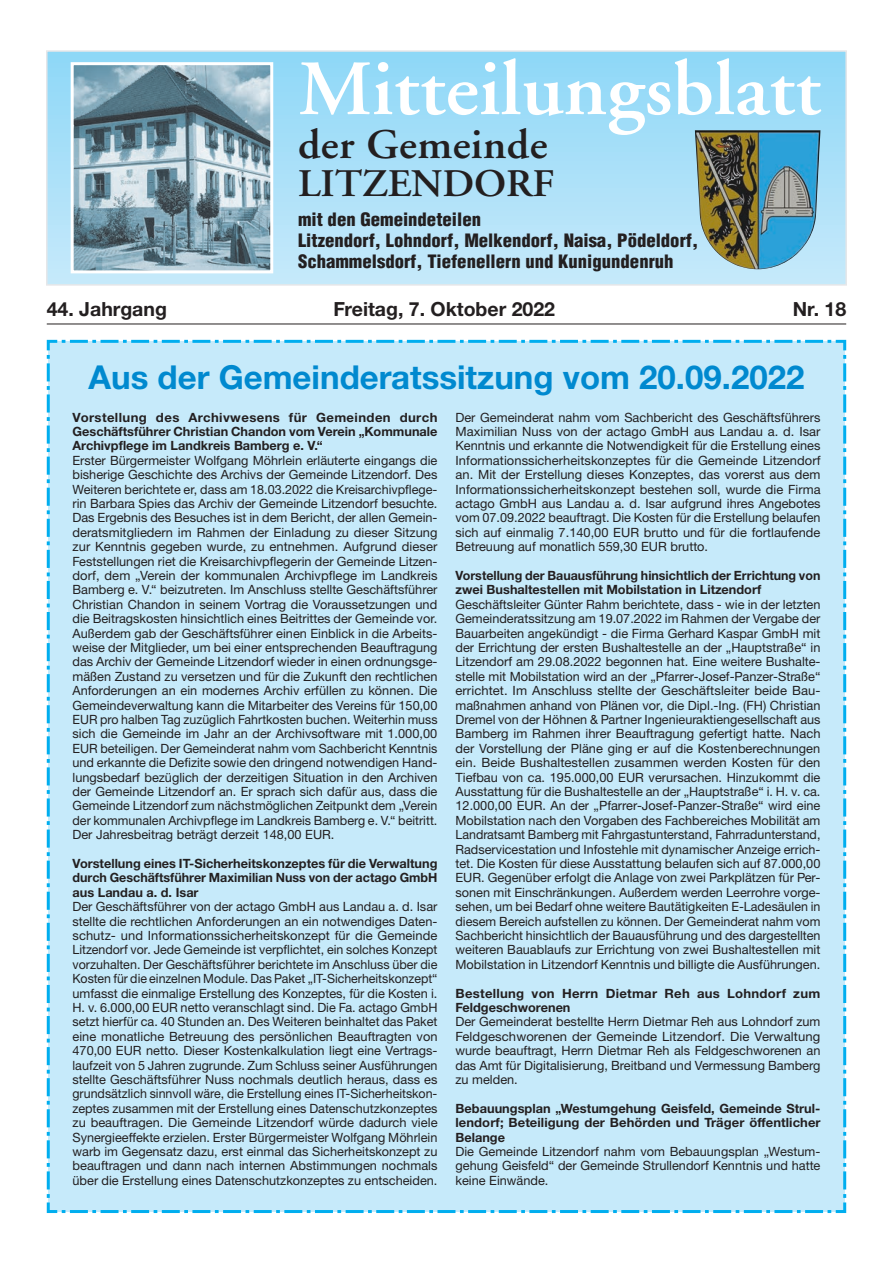
<style>
.page{position:relative;width:893px;height:1263px;background:#fff}
.page>*{position:absolute;margin:0;border:0;box-sizing:border-box;transform-origin:0 0}
.t1{font:600 78px "Adobe Garamond";color:#fff;scale:1.04 1}
.t2{font:600 42px "Adobe Garamond";letter-spacing:.01em;color:#231f20;scale:1.04 1}
.t3{font:600 39px "Adobe Garamond";letter-spacing:-.005em;color:#231f20;scale:1.04 1}
.t4{font:700 33px "Helvetica Neue LTW1 G";color:#0089cf}
.t5{font:700 19.5px "Helvetica Neue LTW1 G";color:#231f20}
.t6{font:900 condensed 18px/21px "Helvetica";color:#231f20;scale:1.04 1}
.t7{font:12.75px/14.4px "Helvetica Neue LTW1 G";color:#231f20;text-align:justify}
.t8{font:700 12.75px/14.4px "Helvetica Neue LTW1 G";color:#231f20;text-align:justify}
.t9{font:700 12.75px/14.4px "Helvetica Neue LTW1 G";letter-spacing:.02em;color:#231f20}
</style>
<div class="page">
<div style="left:46px;top:339px;width:801px;height:874px;background:#c6eafa"></div>
<div style="left:47px;top:51px;width:799px;height:234px;background:linear-gradient(to bottom,#8ed7f7,#c6e9fa)"></div>
<div style="left:46px;top:50px;width:801px;height:236px;border:2px solid #e6e7e9"></div>
<hr style="left:47px;top:324px;width:799px;height:1px;background:#231f20">
<img style="left:695px;top:130px;width:125px;height:139px">
<svg style="left:69px;top:61px;width:206px;height:214px;background:#88a3af"></svg>
<h1 class="t1" style="left:298px;top:46px;width:504px">Mitteilungsblatt</h1>
<h2 class="t2" style="left:298px;top:122px;width:241px">der Gemeinde</h2>
<h3 class="t3" style="left:298px;top:162px;width:248px">LITZENDORF</h3>
<h3 class="t6" style="left:298px;top:208px;width:386px">mit den Gemeindeteilen<br>Litzendorf, Lohndorf, Melkendorf, Naisa, Pödeldorf,<br>Schammelsdorf, Tiefenellern und Kunigundenruh</h3>
<h3 class="t5" style="left:47px;top:297px;width:122px">44. Jahrgang</h3>
<h3 class="t5" style="left:334px;top:297px;width:223px">Freitag, 7. Oktober 2022</h3>
<h3 class="t5" style="left:793px;top:297px;width:55px">Nr. 18</h3>
<h3 class="t4" style="left:89px;top:357px;width:717px">Aus der Gemeinderatssitzung vom 20.09.2022</h3>
<p class="t8" style="left:73px;top:410px;width:366px">Vorstellung des Archivwesens für Gemeinden durch Geschäftsführer Christian Chandon vom Verein „Kommunale Archivpflege im Landkreis Bamberg e. V.“</p>
<p class="t7" style="left:73px;top:453px;width:367px">Erster Bürgermeister Wolfgang Möhrlein erläuterte eingangs die bisherige Geschichte des Archivs der Gemeinde Litzendorf. Des Weiteren berichtete er, dass am 18.03.2022 die Kreisarchivpflege&shy;rin Barbara Spies das Archiv der Gemeinde Litzendorf besuchte.<br>Das Ergebnis des Besuches ist in dem Bericht, der allen Gemein&shy;deratsmitgliedern im Rahmen der Einladung zu dieser Sitzung zur Kenntnis gegeben wurde, zu entnehmen. Aufgrund dieser Feststellungen riet die Kreisarchivpflegerin der Gemeinde Litzen&shy;dorf, dem „Verein der kommunalen Archivpflege im Landkreis Bamberg e. V.“ beizutreten. Im Anschluss stellte Geschäftsführer Christian Chandon in seinem Vortrag die Voraussetzungen und die Beitragskosten hinsichtlich eines Beitrittes der Gemeinde vor.<br>Außerdem gab der Geschäftsführer einen Einblick in die Arbeits&shy;weise der Mitglieder, um bei einer entsprechenden Beauftragung das Archiv der Gemeinde Litzendorf wieder in einen ordnungsge&shy;mäßen Zustand zu versetzen und für die Zukunft den rechtlichen Anforderungen an ein modernes Archiv erfüllen zu können. Die Gemeindeverwaltung kann die Mitarbeiter des Vereins für 150,00<br>EUR pro halben Tag zuzüglich Fahrtkosten buchen. Weiterhin muss sich die Gemeinde im Jahr an der Archivsoftware mit 1.000,00<br>EUR beteiligen. Der Gemeinderat nahm vom Sachbericht Kenntnis und erkannte die Defizite sowie den dringend notwendigen Hand&shy;lungsbedarf bezüglich der derzeitigen Situation in den Archiven der Gemeinde Litzendorf an. Er sprach sich dafür aus, dass die Gemeinde Litzendorf zum nächstmöglichen Zeitpunkt dem „Verein der kommunalen Archivpflege im Landkreis Bamberg e. V.“ beitritt.<br>Der Jahresbeitrag beträgt derzeit 148,00 EUR.</p>
<p class="t8" style="left:73px;top:856px;width:366px">Vorstellung eines IT-Sicherheitskonzeptes für die Verwaltung durch Geschäftsführer Maximilian Nuss von der actago GmbH aus Landau a. d. Isar</p>
<p class="t7" style="left:73px;top:899px;width:367px">Der Geschäftsführer von der actago GmbH aus Landau a. d. Isar stellte die rechtlichen Anforderungen an ein notwendiges Daten&shy;schutz- und Informationssicherheitskonzept für die Gemeinde Litzendorf vor. Jede Gemeinde ist verpflichtet, ein solches Konzept vorzuhalten. Der Geschäftsführer berichtete im Anschluss über die Kosten für die einzelnen Module. Das Paket „IT-Sicherheitskonzept“ umfasst die einmalige Erstellung des Konzeptes, für die Kosten i.<br>H. v. 6.000,00 EUR netto veranschlagt sind. Die Fa. actago GmbH setzt hierfür ca. 40 Stunden an. Des Weiteren beinhaltet das Paket eine monatliche Betreuung des persönlichen Beauftragten von 470,00 EUR netto. Dieser Kostenkalkulation liegt eine Vertrags&shy;laufzeit von 5 Jahren zugrunde. Zum Schluss seiner Ausführungen stellte Geschäftsführer Nuss nochmals deutlich heraus, dass es grundsätzlich sinnvoll wäre, die Erstellung eines IT-Sicherheitskon&shy;zeptes zusammen mit der Erstellung eines Datenschutzkonzeptes zu beauftragen. Die Gemeinde Litzendorf würde dadurch viele Synergieeffekte erzielen. Erster Bürgermeister Wolfgang Möhrlein warb im Gegensatz dazu, erst einmal das Sicherheitskonzept zu beauftragen und dann nach internen Abstimmungen nochmals über die Erstellung eines Datenschutzkonzeptes zu entscheiden.</p>
<p class="t7" style="left:455px;top:410px;width:367px">Der Gemeinderat nahm vom Sachbericht des Geschäftsführers Maximilian Nuss von der actago GmbH aus Landau a. d. Isar Kenntnis und erkannte die Notwendigkeit für die Erstellung eines Informationssicherheitskonzeptes für die Gemeinde Litzendorf an. Mit der Erstellung dieses Konzeptes, das vorerst aus dem Informationssicherheitskonzept bestehen soll, wurde die Firma actago GmbH aus Landau a. d. Isar aufgrund ihres Angebotes vom 07.09.2022 beauftragt. Die Kosten für die Erstellung belaufen sich auf einmalig 7.140,00 EUR brutto und für die fortlaufende Betreuung auf monatlich 559,30 EUR brutto.</p>
<p class="t8" style="left:455px;top:568px;width:366px">Vorstellung der Bauausführung hinsichtlich der Errichtung von zwei Bushaltestellen mit Mobilstation in Litzendorf</p>
<p class="t7" style="left:455px;top:597px;width:367px">Geschäftsleiter Günter Rahm berichtete, dass - wie in der letzten Gemeinderatssitzung am 19.07.2022 im Rahmen der Vergabe der Bauarbeiten angekündigt - die Firma Gerhard Kaspar GmbH mit der Errichtung der ersten Bushaltestelle an der „Hauptstraße“ in Litzendorf am 29.08.2022 begonnen hat. Eine weitere Bushalte&shy;stelle mit Mobilstation wird an der „Pfarrer-Josef-Panzer-Straße“ errichtet. Im Anschluss stellte der Geschäftsleiter beide Bau&shy;maßnahmen anhand von Plänen vor, die Dipl.-Ing. (FH) Christian Dremel von der Höhnen &amp; Partner Ingenieuraktiengesellschaft aus Bamberg im Rahmen ihrer Beauftragung gefertigt hatte. Nach der Vorstellung der Pläne ging er auf die Kostenberechnungen ein. Beide Bushaltestellen zusammen werden Kosten für den Tiefbau von ca. 195.000,00 EUR verursachen. Hinzukommt die Ausstattung für die Bushaltestelle an der „Hauptstraße“ i. H. v. ca.<br>12.000,00 EUR. An der „Pfarrer-Josef-Panzer-Straße“ wird eine Mobilstation nach den Vorgaben des Fachbereiches Mobilität am Landratsamt Bamberg mit Fahrgastunterstand, Fahrradunterstand, Radservicestation und Infostehle mit dynamischer Anzeige errich&shy;tet. Die Kosten für diese Ausstattung belaufen sich auf 87.000,00<br>EUR. Gegenüber erfolgt die Anlage von zwei Parkplätzen für Per&shy;sonen mit Einschränkungen. Außerdem werden Leerrohre vorge&shy;sehen, um bei Bedarf ohne weitere Bautätigkeiten E-Ladesäulen in diesem Bereich aufstellen zu können. Der Gemeinderat nahm vom Sachbericht hinsichtlich der Bauausführung und des dargestellten weiteren Bauablaufs zur Errichtung von zwei Bushaltestellen mit Mobilstation in Litzendorf Kenntnis und billigte die Ausführungen.</p>
<p class="t9" style="left:455px;top:986px;width:366px">Bestellung von Herrn Dietmar Reh aus Lohndorf zum<br>Feldgeschworenen</p>
<p class="t7" style="left:455px;top:1015px;width:366px">Der Gemeinderat bestellte Herrn Dietmar Reh aus Lohndorf zum Feldgeschworenen der Gemeinde Litzendorf. Die Verwaltung wurde beauftragt, Herrn Dietmar Reh als Feldgeschworenen an das Amt für Digitalisierung, Breitband und Vermessung Bamberg zu melden.</p>
<p class="t8" style="left:455px;top:1101px;width:367px">Bebauungsplan „Westumgehung Geisfeld, Gemeinde Strul&shy;lendorf; Beteiligung der Behörden und Träger öffentlicher Belange</p>
<p class="t7" style="left:455px;top:1144px;width:366px">Die Gemeinde Litzendorf nahm vom Bebauungsplan „Westum&shy;gehung Geisfeld“ der Gemeinde Strullendorf Kenntnis und hatte keine Einwände.</p>
</div>
